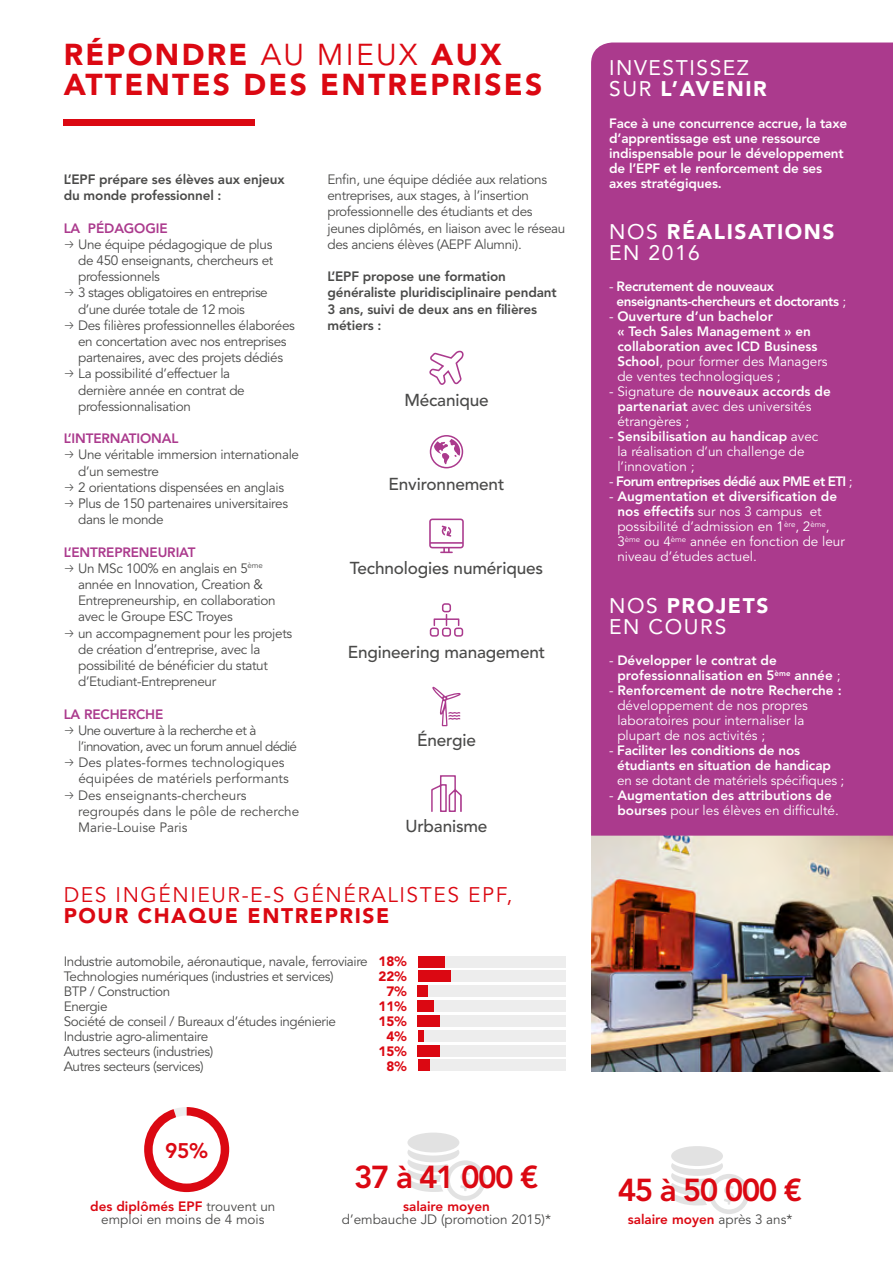
<style>
.page{position:relative;width:893px;height:1263px;background:#fff}
.page>*{position:absolute;margin:0;border:0;box-sizing:border-box;transform-origin:0 0}
.t1{font:800 31.5px "Avenir LT Std";letter-spacing:-.05em;color:#db0812}
.t2{font:900 30px/30px "Avenir LT Std";letter-spacing:.075em;color:#db0812}
.t3{font:21px/21px "Avenir LT Std";letter-spacing:.075em;color:#fff}
.t4{font:21px "Avenir LT Std";letter-spacing:.075em;color:#db0812}
.t5{font:900 21px "Avenir LT Std";letter-spacing:.075em;color:#db0812}
.t6{font:900 21px "Avenir LT Std";color:#fff}
.t7{font:800 21px "Avenir LT Std";color:#db0812}
.t8{font:500 17.25px "Avenir LT Std";letter-spacing:-.01em;color:#4a4a49}
.t9{font:13.5px/16.2px "Avenir LT Std";letter-spacing:-.025em;color:#4a4a49}
.t10{font:800 13.5px/15px "Avenir LT Std";letter-spacing:-.01em;color:#fff}
.t11{font:13.5px/15px "Avenir LT Std";color:#fff}
.t12{font:13.5px/16.2px "Avenir LT Std";color:#4a4a49}
.t13{font:800 13.5px/16.2px "Avenir LT Std";letter-spacing:-.01em;color:#4a4a49}
.t14{font:800 13.5px/15px "Avenir LT Std";letter-spacing:-.03em;color:#fff}
.t15{font:800 13.5px "Avenir LT Std";letter-spacing:-.01em;color:#ab3a8d}
.t16{font:800 13.5px "Avenir LT Std";color:#db0812}
.t17{font:900 13.5px/15px "Avenir LT Std";color:#db0812;text-align:center}
.s1{font-weight:400}
.s2{font-weight:800;color:#ab3a8d}
.s3{font-weight:800;color:#db0812}
.s4{font-weight:900}
.s5{font-weight:800}
.s6{font-weight:400;color:#4a4a49}
</style>
<div class="page">
<img style="left:591px;top:836px;width:302px;height:235px">
<div style="left:64px;top:119px;width:191px;height:6px;background:#db0812"></div>
<div style="left:591px;top:43px;width:302px;height:793px;background:#ab3a8d"></div>
<svg style="left:429px;top:351px;width:35px;height:34px"></svg>
<svg style="left:430px;top:435px;width:33px;height:33px"></svg>
<svg style="left:429px;top:518px;width:35px;height:35px"></svg>
<svg style="left:430px;top:603px;width:33px;height:34px"></svg>
<svg style="left:432px;top:687px;width:29px;height:39px"></svg>
<svg style="left:431px;top:775px;width:31px;height:37px"></svg>
<div style="left:418px;top:1060px;width:148px;height:11px;background:#ededed"></div>
<div style="left:418px;top:1060px;width:12px;height:11px;background:#db0812"></div>
<div style="left:418px;top:1045px;width:148px;height:11px;background:#ededed"></div>
<div style="left:418px;top:1045px;width:22px;height:11px;background:#db0812"></div>
<div style="left:418px;top:1030px;width:148px;height:11px;background:#ededed"></div>
<div style="left:418px;top:1030px;width:6px;height:11px;background:#db0812"></div>
<div style="left:418px;top:1015px;width:148px;height:11px;background:#ededed"></div>
<div style="left:418px;top:1015px;width:22px;height:11px;background:#db0812"></div>
<div style="left:418px;top:1000px;width:148px;height:12px;background:#ededed"></div>
<div style="left:418px;top:1000px;width:16px;height:12px;background:#db0812"></div>
<div style="left:418px;top:985px;width:148px;height:12px;background:#ededed"></div>
<div style="left:418px;top:985px;width:10px;height:12px;background:#db0812"></div>
<div style="left:418px;top:971px;width:148px;height:11px;background:#ededed"></div>
<div style="left:418px;top:971px;width:32px;height:11px;background:#db0812"></div>
<div style="left:418px;top:956px;width:148px;height:11px;background:#ededed"></div>
<div style="left:418px;top:956px;width:26px;height:11px;background:#db0812"></div>
<svg style="left:144px;top:1107px;width:85px;height:85px"></svg>
<div style="left:153px;top:1115px;width:68px;height:68px;background:#fff;border-radius:50%"></div>
<div style="left:407px;top:1132px;width:52px;height:20px;background:#e2e2e2;border-radius:50%"></div>
<svg style="left:407px;top:1149px;width:78px;height:51px"></svg>
<div style="left:671px;top:1146px;width:52px;height:20px;background:#e2e2e2;border-radius:50%"></div>
<svg style="left:671px;top:1163px;width:78px;height:51px"></svg>
<h2 class="t2" style="left:64px;top:40px;width:274px">RÉPONDRE <span class="s1">au mieux</span></h2>
<h2 class="t2" style="left:64px;top:40px;width:480px;text-indent:367px">AUX<br>ATTENTES DES ENTREPRISES</h2>
<p class="t13" style="left:64px;top:171px;width:222px">L’EP F prépare ses élèves aux enjeux du monde professionnel :</p>
<p class="t15" style="left:64px;top:220px;width:105px">La pédagogie</p>
<p class="t9" style="left:78px;top:236px;width:218px">Une équipe pédagogique de plus<br>de 450 enseignants, chercheurs et professionnels<br>3 stages obligatoires en entreprise d’une durée totale de 12 mois<br>Des filières professionnelles élaborées en concertation avec nos entreprises partenaires, avec des projets dédiés<br>La possibilité d’effectuer la<br>dernière année en contrat de professionnalisation</p>
<p class="t15" style="left:64px;top:430px;width:116px">L’international</p>
<p class="t9" style="left:78px;top:447px;width:222px">Une véritable immersion internationale d’un semestre<br>2 orientations dispensées en anglais<br>Plus de 150 partenaires universitaires dans le monde</p>
<p class="t9" style="left:78px;top:544px;width:216px;text-indent:-14px"><span class="s2">L’entrepreneuriat<br></span>Un MSc 100% en anglais en 5<sup>ème </sup>année en Innovation, Creation &amp;<br>Entrepreneurship, en collaboration avec le Groupe ESC Troyes<br>un accompagnement pour les projets de création d’entreprise, avec la possibilité de bénéficier du statut d’Etudiant-Entrepreneur</p>
<p class="t15" style="left:64px;top:706px;width:101px">La Recherche</p>
<p class="t12" style="left:78px;top:722px;width:223px">Une ouverture à la recherche et à l’innovation, avec un forum annuel dédié<br>Des plates-formes technologiques équipées de matériels performants<br>Des enseignants-chercheurs regroupés dans le pôle de recherche<br>Marie-Louise Paris</p>
<p class="t9" style="left:327px;top:172px;width:239px">Enfin, une équipe dédiée aux relations entreprises, aux stages, à l’insertion professionnelle des étudiants et des jeunes diplômés, en liaison avec le réseau des anciens élèves (AEPF Alumni).</p>
<p class="t13" style="left:327px;top:268px;width:231px">L’EPF propose une formation généraliste pluridisciplinaire pendant<br>3 ans, suivi de deux ans en filières métiers :</p>
<p class="t8" style="left:404px;top:390px;width:86px">Mécanique</p>
<p class="t8" style="left:389px;top:474px;width:117px">Environnement</p>
<p class="t8" style="left:350px;top:558px;width:195px">Technologies numériques</p>
<p class="t8" style="left:348px;top:642px;width:199px">Engineering management</p>
<p class="t8" style="left:417px;top:730px;width:60px">Énergie</p>
<p class="t8" style="left:405px;top:816px;width:84px">Urbanisme</p>
<h3 class="t4" style="left:64px;top:882px;width:450px">DES INGÉNIEUR-E-S GÉNÉRALISTES EPF,</h3>
<h3 class="t5" style="left:64px;top:903px;width:327px">POUR CHAQUE ENTREPRISE</h3>
<p class="t9" style="left:64px;top:954px;width:305px;line-height:15px">Industrie automobile, aéronautique, navale, ferroviaire Technologies numériques (industries et services)<br>BTP / Construction<br>Energie<br>Société de conseil / Bureaux d’études ingénierie Industrie agro-alimentaire<br>Autres secteurs (industries)<br>Autres secteurs (services)</p>
<p class="t17" style="left:378px;top:954px;width:30px">18%<br>22%<br>7%<br>11%<br>15%<br>4%<br>15%<br>8%</p>
<h3 class="t7" style="left:165px;top:1138px;width:44px">95%</h3>
<p class="t12" style="left:90px;top:1200px;width:187px;line-height:13.5px;text-align:center"><span class="s3">des diplômés EPF</span> trouvent un emploi en moins de 4 mois</p>
<h1 class="t1" style="left:354px;top:1158px;width:186px">37 à 41 000 €</h1>
<p class="t16" style="left:403px;top:1198px;width:88px">salaire moyen</p>
<p class="t12" style="left:342px;top:1212px;width:211px">d’embauche JD (promotion 2015)*</p>
<h3 class="t3" style="left:609px;top:58px;width:159px">INVESTISSEZ<br>SUR <span class="s4">L’AVENIR</span></h3>
<p class="t10" style="left:609px;top:115px;width:240px">Face à une concurrence accrue, la taxe d’apprentissage est une ressource indispensable pour le développement de l’EPF et le renforcement de ses axes stratégiques.</p>
<h3 class="t6" style="left:609px;top:219px;width:88px"><span class="s1">NOS</span> RÉAL</h3>
<h3 class="t6" style="left:727px;top:219px;width:23px">ISAT</h3>
<h3 class="t6" style="left:777px;top:219px;width:25px">IONS</h3>
<h3 class="t3" style="left:609px;top:243px;width:92px">EN 2016</h3>
<p class="t14" style="left:617px;top:279px;width:231px;text-indent:-7px"><span class="s1">-</span> Recrutement de nouveaux enseignants-chercheurs et doctorants <span class="s1">;</span></p>
<p class="t10" style="left:617px;top:309px;width:212px;text-indent:-8px"><span class="s1">-</span> Ouverture d’un bachelor<br>« Tech Sales Management » en collaboration avec ICD Business<br>School<span class="s1">, pour former des Managers de ventes technologiques ;</span></p>
<p class="t11" style="left:617px;top:385px;width:215px;text-indent:-8px">- Signature de <span class="s5">nouveaux accords de partenariat</span> avec des universités étrangères ;</p>
<p class="t11" style="left:617px;top:430px;width:203px;text-indent:-8px">- <span class="s5">Sensibilisation au handicap</span> avec la réalisation d’un challenge de l’innovation ;</p>
<p class="t10" style="left:609px;top:474px;width:184px"><span class="s1">-</span> Forum entreprises dédié aux PME</p>
<p class="t10" style="left:813px;top:474px;width:41px">et ETI <span class="s1">;</span></p>
<p class="t11" style="left:617px;top:490px;width:229px;text-indent:-8px">- <span class="s5">Augmentation et diversification de nos effectifs</span> sur nos 3 campus et possibilité d’admission en 1<sup>ère</sup>, 2<sup>ème</sup>, 3<sup>ème</sup> ou 4<sup>ème</sup> année en fonction de leur niveau d’études actuel.</p>
<h3 class="t3" style="left:609px;top:595px;width:133px">NOS <span class="s4">PROJETS<br></span>EN COURS</h3>
<p class="t10" style="left:617px;top:653px;width:225px;text-indent:-8px"><span class="s1">-</span> Développer le contrat de professionnalisation en 5<sup>ème</sup> année <span class="s1">;</span></p>
<p class="t11" style="left:617px;top:683px;width:226px;text-indent:-8px">- <span class="s5">Renforcement de notre Recherche : </span>développement de nos propres laboratoires pour internaliser la plupart de nos activités ;</p>
<p class="t10" style="left:617px;top:743px;width:215px;text-indent:-8px"><span class="s1">-</span> Faciliter les conditions de nos étudiants en situation de handicap</p>
<p class="t11" style="left:617px;top:773px;width:229px">en se dotant de matériels spécifiques ;</p>
<p class="t10" style="left:617px;top:788px;width:223px;text-indent:-8px"><span class="s1">-</span> Augmentation des attributions de bourses <span class="s1">pour les élèves en difficulté.</span></p>
<h1 class="t1" style="left:618px;top:1172px;width:186px">45 à 50 000 €</h1>
<p class="t16" style="left:628px;top:1211px;width:166px">salaire moyen <span class="s6">après 3 ans*</span></p>
</div>
